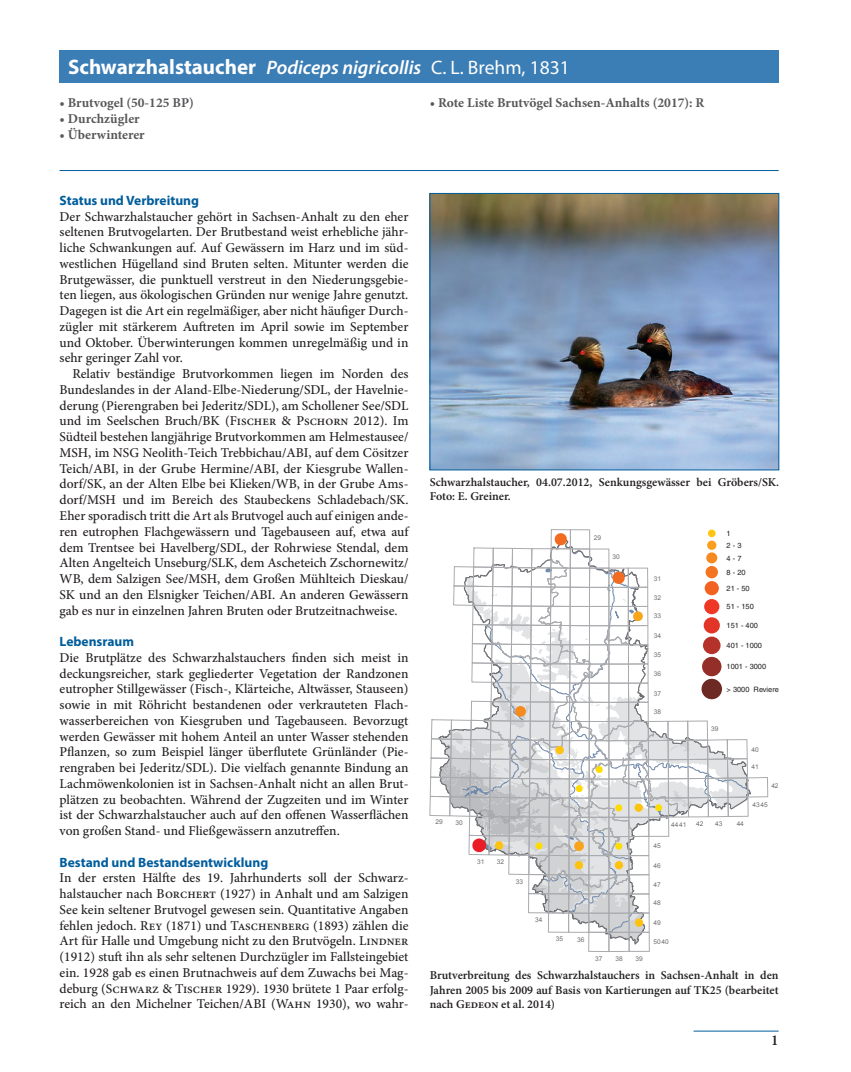
<style>
.page{position:relative;width:851px;height:1072px;background:#fff}
.page>*{position:absolute;margin:0;border:0;box-sizing:border-box;transform-origin:0 0}
.Artname__H1{font:italic 600 19.5px "Myriad Pro";color:#fff}
.t1{font:600 15px "Minion Pro";color:#231f20}
.Grundschrift_-_ohne{font:500 13.5px/15.8px "Minion Pro";color:#231f20;text-align:justify}
.Grundschrift{font:500 13.5px/15.8px "Minion Pro";letter-spacing:-.005em;color:#231f20;text-align:justify}
.t2{font:700 13.5px "Minion Pro";color:#57585a}
.Titel_fett__H2{font:700 13.5px "Myriad Pro";color:#005d9c}
.Legende_Abb_Tab{font:600 12px/14.4px "Minion Pro";color:#231f20}
.t3{font:7.35px/11.9px "Helvetica";color:#231f20}
.t4{font:6.6px "Arial";color:#6e6f72}
.s1{font-weight:700;font-style:normal;font-size:21px}
.s2{font-weight:400;font-style:normal}
</style>
<div class="page">
<hr style="left:693px;top:1030px;width:85px;height:1px;background:#005d9c">
<hr style="left:60px;top:170px;width:718px;height:1px;background:#005d9c">
<div style="left:60px;top:50px;width:718px;height:33px;background:#3b7db5"></div>
<img style="left:431px;top:195px;width:345px;height:273px">
<div style="left:429px;top:193px;width:349px;height:277px;border:1px solid #005d9c"></div>
<div style="left:551px;top:529px;width:19px;height:20px;border:1px solid #aaabaf"></div>
<div style="left:608px;top:932px;width:21px;height:19px;border:1px solid #aaabaf"></div>
<div style="left:588px;top:932px;width:21px;height:19px;border:1px solid #aaabaf"></div>
<div style="left:570px;top:529px;width:19px;height:20px;border:1px solid #aaabaf"></div>
<svg style="left:429px;top:533px;width:338px;height:411px"></svg>
<svg style="left:707px;top:529px;width:8px;height:8px"></svg>
<div style="left:707px;top:540px;width:9px;height:10px;background:#f8a01d;border-radius:50%"></div>
<div style="left:706px;top:552px;width:11px;height:11px;background:#f6891f;border-radius:50%"></div>
<div style="left:705px;top:566px;width:12px;height:12px;background:#f47421;border-radius:50%"></div>
<div style="left:704px;top:581px;width:14px;height:14px;background:#f26221;border-radius:50%"></div>
<div style="left:704px;top:599px;width:15px;height:15px;background:#ef3826;border-radius:50%"></div>
<div style="left:703px;top:617px;width:16px;height:16px;background:#e23528;border-radius:50%"></div>
<div style="left:702px;top:636px;width:18px;height:18px;background:#b5322a;border-radius:50%"></div>
<div style="left:702px;top:657px;width:19px;height:19px;background:#932f28;border-radius:50%"></div>
<div style="left:701px;top:678px;width:20px;height:21px;background:#6d2923;border-radius:50%"></div>
<h1 class="Artname__H1" style="left:68px;top:55px;width:503px"><span class="s1">Schwarzhalstaucher</span> Podiceps nigricollis <span class="s2">C. L. Brehm, 1831</span></h1>
<p class="t2" style="left:60px;top:93px;width:136px">• Brutvogel (50-125 BP)</p>
<p class="t2" style="left:60px;top:109px;width:82px">• Durchzügler</p>
<p class="t2" style="left:60px;top:125px;width:87px">• Überwinterer</p>
<p class="t2" style="left:429px;top:93px;width:276px">• Rote Liste Brutvögel Sachsen-Anhalts (2017): R</p>
<h2 class="Titel_fett__H2" style="left:60px;top:191px;width:141px">Status und Verbreitung</h2>
<p class="Grundschrift_-_ohne" style="left:60px;top:208px;width:350px">Der Schwarzhalstaucher gehört in Sachsen-Anhalt zu den eher seltenen Brutvogelarten. Der Brutbestand weist erhebliche jähr&shy;liche Schwankungen auf. Auf Gewässern im Harz und im süd&shy;westlichen Hügelland sind Bruten selten. Mitunter werden die Brutgewässer, die punktuell verstreut in den Niederungsgebie&shy;ten liegen, aus ökologischen Gründen nur wenige Jahre genutzt.<br>Dagegen ist die Art ein regelmäßiger, aber nicht häufiger Durch&shy;zügler mit stärkerem Auftreten im April sowie im September und Oktober. Überwinterungen kommen unregelmäßig und in sehr geringer Zahl vor.</p>
<p class="Grundschrift" style="left:60px;top:366px;width:351px;text-indent:13px">Relativ beständige Brutvorkommen liegen im Norden des Bundeslandes in der Aland-Elbe-Niederung/SDL, der Havelnie&shy;derung (Pierengraben bei Jederitz/SDL), am Schollener See/SDL und im Seelschen Bruch/BK (Fischer &amp; Pschorn 2012). Im Südteil bestehen langjährige Brutvorkommen am Helmestausee/ MSH, im NSG Neolith-Teich Trebbichau/ABI, auf dem Cösitzer Teich/ABI, in der Grube Hermine/ABI, der Kiesgrube Wallen&shy;dorf/SK, an der Alten Elbe bei Klieken/WB, in der Grube Ams&shy;dorf/MSH und im Bereich des Staubeckens Schladebach/SK.<br>Eher sporadisch tritt die Art als Brutvogel auch auf einigen ande&shy;ren eutrophen Flachgewässern und Tagebauseen auf, etwa auf dem Trentsee bei Havelberg/SDL, der Rohrwiese Stendal, dem Alten Angelteich Unseburg/SLK, dem Ascheteich Zschornewitz/ WB, dem Salzigen See/MSH, dem Großen Mühlteich Dieskau/ SK und an den Elsnigker Teichen/ABI. An anderen Gewässern gab es nur in einzelnen Jahren Bruten oder Brutzeitnachweise.</p>
<h2 class="Titel_fett__H2" style="left:60px;top:632px;width:76px">Lebensraum</h2>
<p class="Grundschrift_-_ohne" style="left:60px;top:649px;width:350px">Die Brutplätze des Schwarzhalstauchers finden sich meist in deckungsreicher, stark gegliederter Vegetation der Randzonen eutropher Stillgewässer (Fisch-, Klärteiche, Altwässer, Stauseen) sowie in mit Röhricht bestandenen oder verkrauteten Flach&shy;wasserbereichen von Kiesgruben und Tagebauseen. Bevorzugt werden Gewässer mit hohem Anteil an unter Wasser stehenden Pflanzen, so zum Beispiel länger überflutete Grünländer (Pie&shy;rengraben bei Jederitz/SDL). Die vielfach genannte Bindung an Lachmöwenkolonien ist in Sachsen-Anhalt nicht an allen Brut&shy;plätzen zu beobachten. Während der Zugzeiten und im Winter ist der Schwarzhalstaucher auch auf den offenen Wasserflächen von großen Stand- und Fließgewässern anzutreffen.</p>
<h2 class="Titel_fett__H2" style="left:60px;top:853px;width:210px">Bestand und Bestandsentwicklung</h2>
<p class="Grundschrift_-_ohne" style="left:60px;top:870px;width:350px">In der ersten Hälfte des 19. Jahrhunderts soll der Schwarz&shy;halstaucher nach Borchert (1927) in Anhalt und am Salzigen See kein seltener Brutvogel gewesen sein. Quantitative Angaben fehlen jedoch. Rey (1871) und Taschenberg (1893) zählen die Art für Halle und Umgebung nicht zu den Brutvögeln. Lindner (1912) stuft ihn als sehr seltenen Durchzügler im Fallsteingebiet ein. 1928 gab es einen Brutnachweis auf dem Zuwachs bei Mag&shy;deburg (Schwarz &amp; Tischer 1929). 1930 brütete 1 Paar erfolg&shy;reich an den Michelner Teichen/ABI (Wahn 1930), wo wahr-</p>
<p class="Legende_Abb_Tab" style="left:429px;top:474px;width:351px">Schwarzhalstaucher, 04.07.2012, Senkungsgewässer bei Gröbers/SK.<br>Foto: E. Greiner.</p>
<p class="t4" style="left:593px;top:533px;width:9px">29</p>
<p class="t4" style="left:612px;top:553px;width:9px">30</p>
<p class="t4" style="left:653px;top:574px;width:9px">31</p>
<p class="t4" style="left:653px;top:593px;width:9px">32</p>
<p class="t4" style="left:653px;top:611px;width:9px">33</p>
<p class="t4" style="left:653px;top:631px;width:9px">34</p>
<p class="t4" style="left:653px;top:650px;width:9px">35</p>
<p class="t4" style="left:653px;top:669px;width:9px">36</p>
<p class="t4" style="left:653px;top:689px;width:9px">37</p>
<p class="t4" style="left:653px;top:707px;width:9px">38</p>
<p class="t3" style="left:726px;top:527px;width:16px">1<br>2 - 3</p>
<p class="t3" style="left:726px;top:551px;width:20px;line-height:14.2px">4 - 7<br>8 - 20</p>
<p class="t3" style="left:726px;top:582px;width:25px">21 - 50</p>
<p class="t3" style="left:726px;top:601px;width:29px">51 - 150</p>
<p class="t3" style="left:726px;top:619px;width:33px">151 - 400</p>
<p class="t3" style="left:726px;top:639px;width:37px">401 - 1000</p>
<p class="t3" style="left:726px;top:661px;width:41px">1001 - 3000</p>
<p class="t3" style="left:726px;top:683px;width:54px">&gt; 3000 Reviere</p>
<p class="t4" style="left:711px;top:724px;width:9px">39</p>
<p class="t4" style="left:751px;top:745px;width:9px">40</p>
<p class="t4" style="left:751px;top:762px;width:9px">41</p>
<p class="t4" style="left:771px;top:781px;width:9px">42</p>
<p class="t4" style="left:752px;top:800px;width:17px">4345</p>
<p class="t4" style="left:435px;top:817px;width:9px">29</p>
<p class="t4" style="left:455px;top:818px;width:9px">30</p>
<p class="t4" style="left:736px;top:819px;width:9px">44</p>
<p class="t4" style="left:477px;top:857px;width:9px">31</p>
<p class="t4" style="left:696px;top:819px;width:9px">42</p>
<p class="t4" style="left:715px;top:819px;width:9px">43</p>
<p class="t4" style="left:671px;top:820px;width:17px">4441</p>
<p class="t4" style="left:653px;top:841px;width:9px">45</p>
<p class="t4" style="left:497px;top:857px;width:9px">32</p>
<p class="t4" style="left:653px;top:861px;width:9px">46</p>
<p class="t4" style="left:516px;top:877px;width:9px">33</p>
<p class="t4" style="left:535px;top:915px;width:9px">34</p>
<p class="t4" style="left:555px;top:934px;width:9px">35</p>
<p class="t4" style="left:577px;top:935px;width:9px">36</p>
<p class="t4" style="left:595px;top:954px;width:9px">37</p>
<p class="t4" style="left:615px;top:954px;width:9px">38</p>
<p class="t4" style="left:635px;top:954px;width:9px">39</p>
<p class="t4" style="left:653px;top:880px;width:9px">47</p>
<p class="t4" style="left:653px;top:898px;width:9px">48</p>
<p class="t4" style="left:653px;top:918px;width:9px">49</p>
<p class="t4" style="left:653px;top:937px;width:17px">5040</p>
<p class="Legende_Abb_Tab" style="left:429px;top:968px;width:350px;text-align:justify">Brutverbreitung des Schwarzhalstauchers in Sachsen-Anhalt in den Jahren 2005 bis 2009 auf Basis von Kartierungen auf TK25 (bearbeitet nach Gedeon et al. 2014)</p>
<p class="t1" style="left:771px;top:1029px;width:9px">1</p>
</div>
